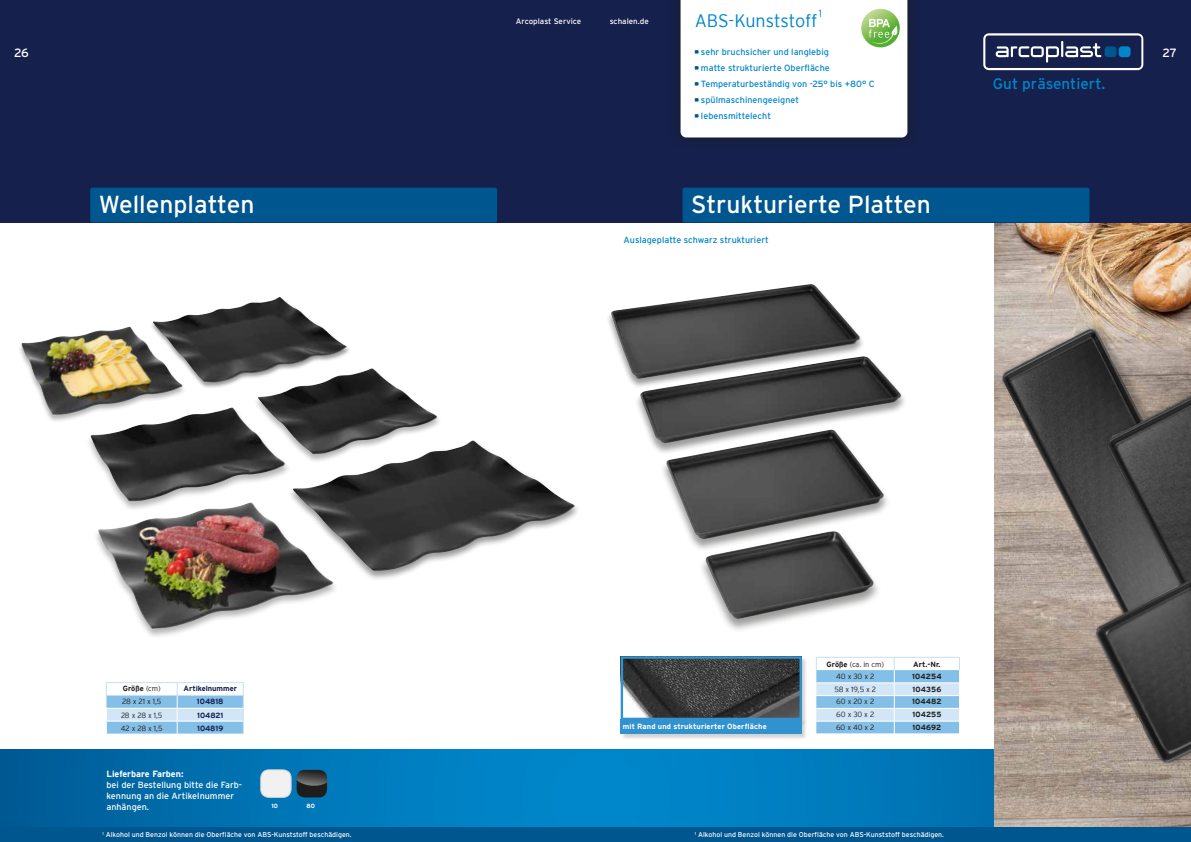
<style>
.page{position:relative;width:1191px;height:842px;background:#fff}
.page>*{position:absolute;margin:0;border:0;box-sizing:border-box;transform-origin:0 0}
.t1{font:24.6px "Interstate";color:#fff}
.t2{font:300 18px "Interstate";letter-spacing:-.01em;color:#0086ca}
.t3{font:15.2px "Interstate";color:#0086ca}
.t4{font:12px "Interstate";color:#fff}
.t5{font:300 10.5px "Interstate";color:#0086ca}
.t6{font:9px/16px "Interstate";color:#0086ca}
.t7{font:9px/11px "Interstate";color:#fff}
.t8{font:9px "Interstate";color:#0084c7}
.t9{font:700 9px "Interstate";color:#fff}
.t10{font:8px "Interstate";color:#fff}
.t11{font:300 7.5px "Interstate";letter-spacing:-.01em;color:#1d1d1b}
.t12{font:700 7.5px "Interstate";letter-spacing:.02em;color:#1d1d1b}
.t13{font:700 7.5px "Interstate";letter-spacing:.02em;color:#fff}
.t14{font:700 7.5px "Interstate";color:#15204c}
.t15{font:7px "Interstate";color:#fff}
.t16{font:700 6px "Interstate";color:#fff}
.s1{font-weight:300}
.s2{font-weight:700}
</style>
<div class="page">
<svg style="left:0;top:750px;width:994px;height:78px;background:#0077b7"></svg>
<img style="left:994px;top:223px;width:197px;height:605px">
<img style="left:994px;top:316px;width:197px;height:348px">
<div style="left:1103px;top:357px;width:88px;height:382px;background:#1d1d1b;opacity:.44"></div>
<img style="left:1095px;top:390px;width:96px;height:184px">
<img style="left:1088px;top:574px;width:103px;height:196px">
<div style="left:0;top:0;width:1191px;height:223px;background:#15204c"></div>
<div style="left:983px;top:33px;width:160px;height:37px;background:#fff;border-radius:6px"></div>
<div style="left:0;top:828px;width:1191px;height:14px;background:#00568f"></div>
<svg style="left:985px;top:35px;width:156px;height:33px;background:#334168"></svg>
<div style="left:682px;top:188px;width:407px;height:35px;background:#00568f"></div>
<div style="left:606px;top:284px;width:259px;height:105px;background:#1d1d1b;opacity:.44"></div>
<img style="left:611px;top:284px;width:249px;height:95px">
<div style="left:634px;top:356px;width:273px;height:99px;background:#1d1d1b;opacity:.44"></div>
<img style="left:640px;top:356px;width:261px;height:88px">
<div style="left:660px;top:429px;width:230px;height:123px;background:#1d1d1b;opacity:.44"></div>
<img style="left:666px;top:430px;width:218px;height:110px">
<div style="left:698px;top:531px;width:183px;height:102px;background:#1d1d1b;opacity:.44"></div>
<img style="left:705px;top:531px;width:169px;height:88px">
<svg style="left:816px;top:657px;width:144px;height:77px"></svg>
<hr style="left:816px;top:657px;width:78px;height:1px;background:#c7dff4">
<hr style="left:894px;top:657px;width:65px;height:1px;background:#c7dff4">
<div style="left:620px;top:656px;width:187px;height:70px;background:#1d1d1b;opacity:.2"></div>
<img style="left:623px;top:659px;width:176px;height:58px">
<div style="left:620px;top:656px;width:182px;height:64px;border:2px solid #3192d0"></div>
<div style="left:620px;top:719px;width:187px;height:21px;background:#1d1d1b;opacity:.2"></div>
<div style="left:620px;top:719px;width:182px;height:15px;background:#3192d0"></div>
<div style="left:668px;top:0;width:252px;height:150px;background:#1d1d1b;opacity:.75"></div>
<div style="left:90px;top:188px;width:407px;height:35px;background:#00568f"></div>
<hr style="left:106px;top:682px;width:71px;height:1px;background:#c7dff4">
<hr style="left:177px;top:682px;width:66px;height:1px;background:#c7dff4">
<svg style="left:106px;top:683px;width:138px;height:51px"></svg>
<div style="left:93px;top:502px;width:246px;height:137px;background:#1d1d1b;opacity:.33"></div>
<img style="left:98px;top:512px;width:235px;height:117px">
<img style="left:258px;top:368px;width:179px;height:71px">
<div style="left:288px;top:439px;width:292px;height:142px;background:#1d1d1b;opacity:.45"></div>
<img style="left:292px;top:440px;width:283px;height:131px">
<div style="left:17px;top:326px;width:170px;height:97px;background:#1d1d1b;opacity:.33"></div>
<img style="left:21px;top:327px;width:162px;height:88px">
<div style="left:149px;top:296px;width:202px;height:94px;background:#1d1d1b;opacity:.45"></div>
<img style="left:153px;top:297px;width:194px;height:86px">
<div style="left:85px;top:407px;width:206px;height:105px;background:#1d1d1b;opacity:.33"></div>
<img style="left:91px;top:407px;width:194px;height:95px">
<svg style="left:260px;top:769px;width:31px;height:29px"></svg>
<svg style="left:297px;top:787px;width:30px;height:10px"></svg>
<img style="left:297px;top:770px;width:30px;height:17px">
<div style="left:680px;top:0;width:227px;height:137px;background:#fff"></div>
<h3 class="t5" style="left:818px;top:7px;width:5px">1</h3>
<p class="t6" style="left:701px;top:43px;width:175px">sehr bruchsicher und langlebig<br>matte strukturierte Oberfläche<br>Temperaturbeständig von -25° bis +80° C spülmaschinengeeignet<br>lebensmittelecht</p>
<h2 class="t2" style="left:694px;top:11px;width:124px">ABS-Kunststoff</h2>
<p class="t10" style="left:516px;top:17px;width:67px">Arcoplast Service</p>
<p class="t10" style="left:609px;top:17px;width:41px">schalen.de</p>
<h3 class="t4" style="left:14px;top:46px;width:16px">26</h3>
<h3 class="t4" style="left:1162px;top:46px;width:16px">27</h3>
<h3 class="t3" style="left:993px;top:75px;width:114px">Gut präsentiert.</h3>
<h1 class="t1" style="left:99px;top:190px;width:157px">Wellenplatten</h1>
<p class="t12" style="left:123px;top:685px;width:39px">Größe <span class="s1">(cm)</span></p>
<p class="t14" style="left:183px;top:685px;width:55px">Artikelnummer</p>
<p class="t11" style="left:122px;top:697px;width:41px">28 x 21 x 1,5</p>
<p class="t14" style="left:197px;top:697px;width:28px">104818</p>
<p class="t11" style="left:121px;top:711px;width:43px">28 x 28 x 1,5</p>
<p class="t14" style="left:197px;top:711px;width:28px">104821</p>
<p class="t11" style="left:121px;top:724px;width:43px">42 x 28 x 1,5</p>
<p class="t14" style="left:197px;top:724px;width:28px">104819</p>
<p class="t9" style="left:106px;top:769px;width:79px">Lieferbare Farben:</p>
<p class="t7" style="left:106px;top:779px;width:137px">bei der Bestellung bitte die Farb&shy;kennung an die Artikelnummer anhängen.</p>
<p class="t15" style="left:102px;top:831px;width:251px"><sup>1</sup> Alkohol und Benzol können die Oberfläche von ABS-Kunststoff beschädigen.</p>
<p class="t16" style="left:271px;top:802px;width:8px">10</p>
<p class="t16" style="left:306px;top:802px;width:10px">80</p>
<h1 class="t1" style="left:691px;top:190px;width:241px">Strukturierte Platten</h1>
<p class="t8" style="left:623px;top:235px;width:147px">Auslageplatte schwarz strukturiert</p>
<p class="t13" style="left:623px;top:722px;width:145px">mit Rand und strukturierter Oberfläche</p>
<p class="t11" style="left:826px;top:660px;width:59px"><span class="s2">Größe</span> (ca. in cm)</p>
<p class="t12" style="left:913px;top:660px;width:29px">Art.-Nr.</p>
<p class="t11" style="left:836px;top:672px;width:40px">40 x 30 x 2</p>
<p class="t12" style="left:912px;top:672px;width:31px">104254</p>
<p class="t11" style="left:834px;top:685px;width:43px">58 x 19,5 x 2</p>
<p class="t12" style="left:912px;top:685px;width:30px">104356</p>
<p class="t11" style="left:836px;top:698px;width:39px">60 x 20 x 2</p>
<p class="t12" style="left:912px;top:698px;width:31px">104482</p>
<p class="t11" style="left:836px;top:710px;width:39px">60 x 30 x 2</p>
<p class="t12" style="left:912px;top:710px;width:30px">104255</p>
<p class="t11" style="left:836px;top:723px;width:40px">60 x 40 x 2</p>
<p class="t12" style="left:912px;top:723px;width:30px">104692</p>
<p class="t15" style="left:694px;top:831px;width:251px"><sup>1</sup> Alkohol und Benzol können die Oberfläche von ABS-Kunststoff beschädigen.</p>
</div>
